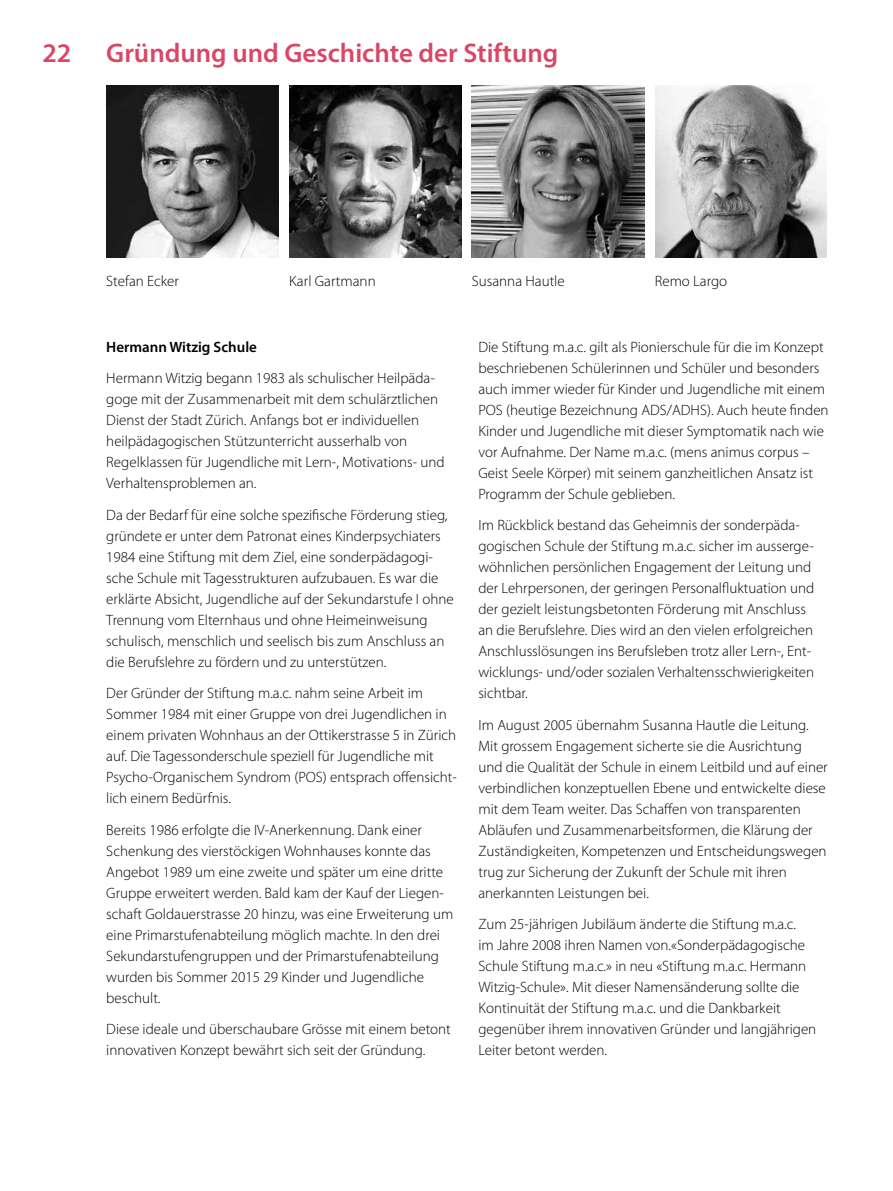
<style>
.page{position:relative;width:893px;height:1191px;background:#fff}
.page>*{position:absolute;margin:0;border:0;box-sizing:border-box;transform-origin:0 0}
.t1{font:600 27px "Myriad Pro";color:#d94765}
.t2{font:300 15px/21px "Myriad Pro";color:#000}
.t3{font:600 15px "Myriad Pro";color:#000}
</style>
<div class="page">
<img style="left:106px;top:85px;width:172px;height:172px">
<img style="left:289px;top:85px;width:172px;height:172px">
<img style="left:472px;top:85px;width:172px;height:172px">
<img style="left:655px;top:85px;width:171px;height:172px">
<h1 class="t1" style="left:43px;top:35px;width:30px">22</h1>
<h1 class="t1" style="left:106px;top:35px;width:454px">Gründung und Geschichte der Stiftung</h1>
<p class="t2" style="left:106px;top:270px;width:74px">Stefan Ecker</p>
<p class="t2" style="left:289px;top:270px;width:88px">Karl Gartmann</p>
<p class="t2" style="left:472px;top:270px;width:94px">Susanna Hautle</p>
<p class="t2" style="left:655px;top:270px;width:74px">Remo Largo</p>
<p class="t3" style="left:106px;top:337px;width:152px">Hermann Witzig Schule</p>
<p class="t2" style="left:106px;top:367px;width:340px">Hermann Witzig begann 1983 als schulischer Heilpäda&shy;goge mit der Zusammenarbeit mit dem schulärztlichen Dienst der Stadt Zürich. Anfangs bot er individuellen heilpädagogischen Stützunterricht ausserhalb von Regelklassen für Jugendliche mit Lern-, Motivations- und Verhaltensproblemen an.</p>
<p class="t2" style="left:106px;top:504px;width:349px">Da der Bedarf für eine solche spezifische Förderung stieg, gründete er unter dem Patronat eines Kinderpsychiaters 1984 eine Stiftung mit dem Ziel, eine sonderpädagogi&shy;sche Schule mit Tagesstrukturen aufzubauen. Es war die erklärte Absicht, Jugendliche auf der Sekundarstufe I ohne Trennung vom Elternhaus und ohne Heimeinweisung schulisch, menschlich und seelisch bis zum Anschluss an die Berufslehre zu fördern und zu unterstützen.</p>
<p class="t2" style="left:106px;top:682px;width:352px">Der Gründer der Stiftung m.a.c. nahm seine Arbeit im Sommer 1984 mit einer Gruppe von drei Jugendlichen in einem privaten Wohnhaus an der Ottikerstrasse 5 in Zürich auf. Die Tagessonderschule speziell für Jugendliche mit Psycho-Organischem Syndrom (POS) entsprach offensicht&shy;lich einem Bedürfnis.</p>
<p class="t2" style="left:106px;top:819px;width:348px">Bereits 1986 erfolgte die IV-Anerkennung. Dank einer Schenkung des vierstöckigen Wohnhauses konnte das Angebot 1989 um eine zweite und später um eine dritte Gruppe erweitert werden. Bald kam der Kauf der Liegen&shy;schaft Goldauerstrasse 20 hinzu, was eine Erweiterung um eine Primarstufenabteilung möglich machte. In den drei Sekundarstufengruppen und der Primarstufenabteilung wurden bis Sommer 2015 29 Kinder und Jugendliche beschult.</p>
<p class="t2" style="left:106px;top:1018px;width:346px">Diese ideale und überschaubare Grösse mit einem betont innovativen Konzept bewährt sich seit der Gründung.</p>
<p class="t2" style="left:478px;top:336px;width:352px">Die Stiftung m.a.c. gilt als Pionierschule für die im Konzept beschriebenen Schülerinnen und Schüler und besonders auch immer wieder für Kinder und Jugendliche mit einem POS (heutige Bezeichnung ADS/ADHS). Auch heute finden Kinder und Jugendliche mit dieser Symptomatik nach wie vor Aufnahme. Der Name m.a.c. (mens animus corpus – Geist Seele Körper) mit seinem ganzheitlichen Ansatz ist Programm der Schule geblieben.</p>
<p class="t2" style="left:478px;top:514px;width:337px">Im Rückblick bestand das Geheimnis der sonderpäda&shy;gogischen Schule der Stiftung m.a.c. sicher im ausserge&shy;wöhnlichen persönlichen Engagement der Leitung und der Lehrpersonen, der geringen Personalfluktuation und der gezielt leistungsbetonten Förderung mit Anschluss an die Berufslehre. Dies wird an den vielen erfolgreichen Anschlusslösungen ins Berufsleben trotz aller Lern-, Ent&shy;wicklungs- und/oder sozialen Verhaltensschwierigkeiten sichtbar.</p>
<p class="t2" style="left:478px;top:714px;width:351px">Im August 2005 übernahm Susanna Hautle die Leitung.<br>Mit grossem Engagement sicherte sie die Ausrichtung und die Qualität der Schule in einem Leitbild und auf einer verbindlichen konzeptuellen Ebene und entwickelte diese mit dem Team weiter. Das Schaffen von transparenten Abläufen und Zusammenarbeitsformen, die Klärung der Zuständigkeiten, Kompetenzen und Entscheidungswegen trug zur Sicherung der Zukunft der Schule mit ihren anerkannten Leistungen bei.</p>
<p class="t2" style="left:478px;top:913px;width:339px">Zum 25-jährigen Jubiläum änderte die Stiftung m.a.c.<br>im Jahre 2008 ihren Namen von.«Sonderpädagogische Schule Stiftung m.a.c.» in neu «Stiftung m.a.c. Hermann Witzig-Schule». Mit dieser Namensänderung sollte die Kontinuität der Stiftung m.a.c. und die Dankbarkeit gegenüber ihrem innovativen Gründer und langjährigen Leiter betont werden.</p>
</div>
